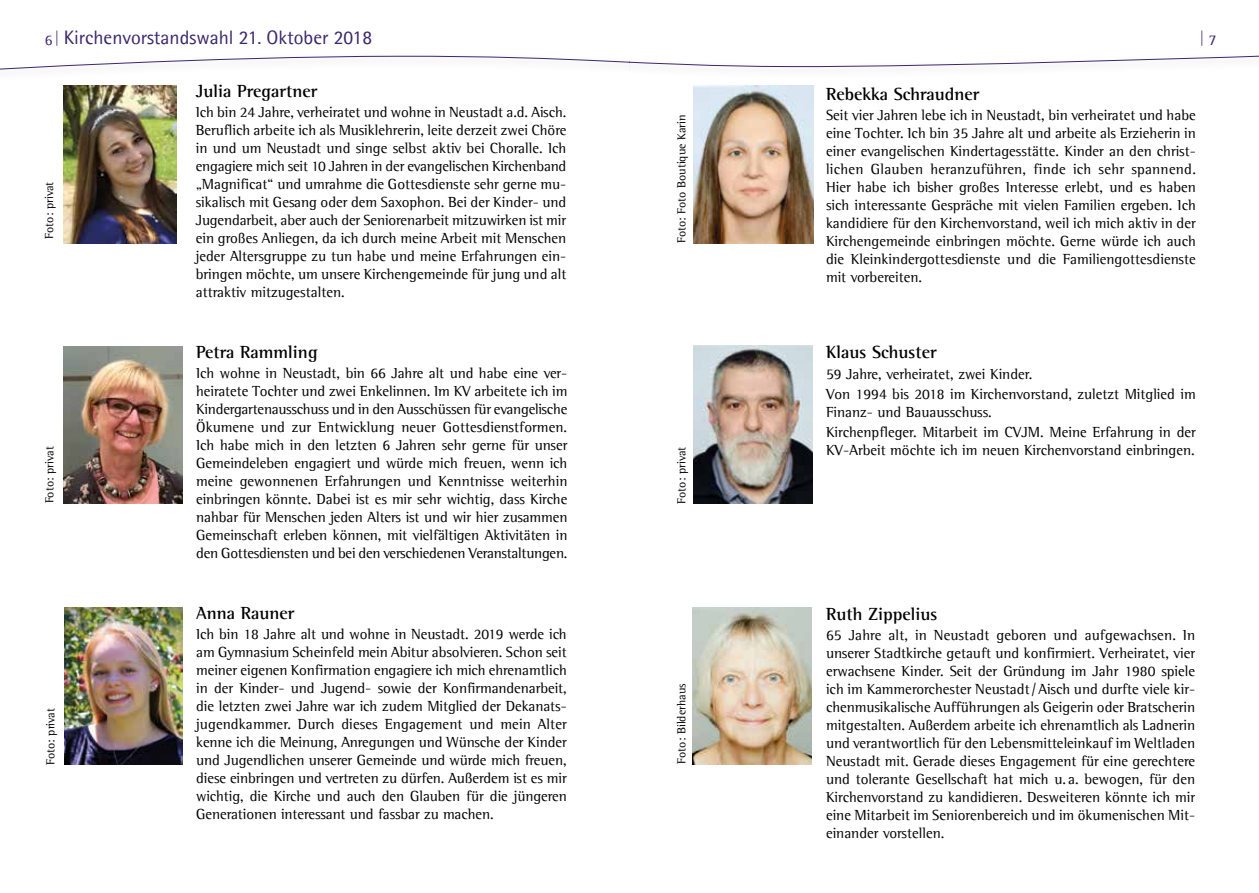
<style>
.page{position:relative;width:1259px;height:893px;background:#fff}
.page>*{position:absolute;margin:0;border:0;box-sizing:border-box;transform-origin:0 0}
.t1{font:19.5px "Agfa Rotis Semisans";color:#3b276c}
.t2{font:700 18px "Agfa Rotis Semi Serif";color:#000}
.t3{font:15px/18px "Agfa Rotis Semi Serif";color:#000;text-align:justify}
.t4{font:15px "Agfa Rotis Semi Serif";color:#3b276c}
.t5{font:12px "Agfa Rotis Semi Serif";color:#000}
</style>
<div class="page">
<svg style="left:0;top:55px;width:1259px;height:15px"></svg>
<img style="left:694px;top:86px;width:119px;height:157px">
<img style="left:693px;top:346px;width:119px;height:157px">
<img style="left:692px;top:607px;width:119px;height:157px">
<img style="left:64px;top:86px;width:112px;height:157px">
<img style="left:64px;top:346px;width:119px;height:157px">
<img style="left:64px;top:608px;width:119px;height:157px">
<p class="t4" style="left:45px;top:30px;width:16px">6|</p>
<p class="t4" style="left:1199px;top:30px;width:19px">| 7</p>
<h1 class="t1" style="left:64px;top:26px;width:310px">Kirchenvorstandswahl 21. Oktober 2018</h1>
<p class="t5" style="left:42px;top:239px;width:58px;rotate:-90deg">Foto: privat</p>
<p class="t5" style="left:42px;top:503px;width:58px;rotate:-90deg">Foto: privat</p>
<p class="t5" style="left:43px;top:765px;width:58px;rotate:-90deg">Foto: privat</p>
<p class="t2" style="left:196px;top:80px;width:123px">Julia Pregartner</p>
<p class="t3" style="left:196px;top:103px;width:372px">Ich bin 24 Jahre, verheiratet und wohne in Neustadt a.d. Aisch.<br>Beruflich arbeite ich als Musiklehrerin, leite derzeit zwei Chöre in und um Neustadt und singe selbst aktiv bei Choralle. Ich engagiere mich seit 10 Jahren in der evangelischen Kirchenband „Magnificat“ und umrahme die Gottesdienste sehr gerne mu&shy;sikalisch mit Gesang oder dem Saxophon. Bei der Kinder- und Jugendarbeit, aber auch der Seniorenarbeit mitzuwirken ist mir ein großes Anliegen, da ich durch meine Arbeit mit Menschen jeder Altersgruppe zu tun habe und meine Erfahrungen ein&shy;bringen möchte, um unsere Kirchengemeinde für jung und alt attraktiv mitzugestalten.</p>
<p class="t2" style="left:196px;top:341px;width:123px">Petra Rammling</p>
<p class="t3" style="left:196px;top:364px;width:373px">Ich wohne in Neustadt, bin 66 Jahre alt und habe eine ver&shy;heiratete Tochter und zwei Enkelinnen. Im KV arbeitete ich im Kindergartenausschuss und in den Ausschüssen für evangelische Ökumene und zur Entwicklung neuer Gottesdienstformen.<br>Ich habe mich in den letzten 6 Jahren sehr gerne für unser Gemeindeleben engagiert und würde mich freuen, wenn ich meine gewonnenen Erfahrungen und Kenntnisse weiterhin einbringen könnte. Dabei ist es mir sehr wichtig, dass Kirche nahbar für Menschen jeden Alters ist und wir hier zusammen Gemeinschaft erleben können, mit vielfältigen Aktivitäten in den Gottesdiensten und bei den verschiedenen Veranstaltungen.</p>
<p class="t2" style="left:196px;top:602px;width:100px">Anna Rauner</p>
<p class="t3" style="left:196px;top:625px;width:372px">Ich bin 18 Jahre alt und wohne in Neustadt. 2019 werde ich am Gymnasium Scheinfeld mein Abitur absolvieren. Schon seit meiner eigenen Konfirmation engagiere ich mich ehrenamtlich in der Kinder- und Jugend- sowie der Konfirmandenarbeit, die letzten zwei Jahre war ich zudem Mitglied der Dekanats&shy;jugendkammer. Durch dieses Engagement und mein Alter kenne ich die Meinung, Anregungen und Wünsche der Kinder und Jugendlichen unserer Gemeinde und würde mich freuen, diese einbringen und vertreten zu dürfen. Außerdem ist es mir wichtig, die Kirche und auch den Glauben für die jüngeren Generationen interessant und fassbar zu machen.</p>
<p class="t5" style="left:674px;top:243px;width:130px;rotate:-90deg">Foto: Foto Boutique Karin</p>
<p class="t5" style="left:674px;top:504px;width:58px;rotate:-90deg">Foto: privat</p>
<p class="t5" style="left:674px;top:764px;width:81px;rotate:-90deg">Foto: Bilderhaus</p>
<p class="t2" style="left:826px;top:83px;width:155px">Rebekka Schraudner</p>
<p class="t3" style="left:826px;top:106px;width:371px">Seit vier Jahren lebe ich in Neustadt, bin verheiratet und habe eine Tochter. Ich bin 35 Jahre alt und arbeite als Erzieherin in einer evangelischen Kindertagesstätte. Kinder an den christ&shy;lichen Glauben heranzuführen, finde ich sehr spannend.<br>Hier habe ich bisher großes Interesse erlebt, und es haben sich interessante Gespräche mit vielen Familien ergeben. Ich kandidiere für den Kirchenvorstand, weil ich mich aktiv in der Kirchengemeinde einbringen möchte. Gerne würde ich auch die Kleinkindergottesdienste und die Familiengottesdienste mit vorbereiten.</p>
<p class="t2" style="left:826px;top:342px;width:112px">Klaus Schuster</p>
<p class="t3" style="left:826px;top:363px;width:371px;line-height:20.1px">59 Jahre, verheiratet, zwei Kinder.<br>Von 1994 bis 2018 im Kirchenvorstand, zuletzt Mitglied im</p>
<p class="t3" style="left:826px;top:401px;width:371px;line-height:20.1px">Finanz- und Bauausschuss.<br>Kirchenpfleger. Mitarbeit im CVJM. Meine Erfahrung in der</p>
<p class="t3" style="left:826px;top:441px;width:370px">KV-Arbeit möchte ich im neuen Kirchenvorstand einbringen.</p>
<p class="t2" style="left:826px;top:603px;width:113px">Ruth Zippelius</p>
<p class="t3" style="left:826px;top:626px;width:371px">65 Jahre alt, in Neustadt geboren und aufgewachsen. In unserer Stadtkirche getauft und konfirmiert. Verheiratet, vier erwachsene Kinder. Seit der Gründung im Jahr 1980 spiele ich im Kammerorchester Neustadt/Aisch und durfte viele kir&shy;chenmusikalische Aufführungen als Geigerin oder Bratscherin mitgestalten. Außerdem arbeite ich ehrenamtlich als Ladnerin und verantwortlich für den Lebensmitteleinkauf im Weltladen Neustadt mit. Gerade dieses Engagement für eine gerechtere und tolerante Gesellschaft hat mich u. a. bewogen, für den Kirchenvorstand zu kandidieren. Desweiteren könnte ich mir eine Mitarbeit im Seniorenbereich und im ökumenischen Mit&shy;einander vorstellen.</p>
</div>
